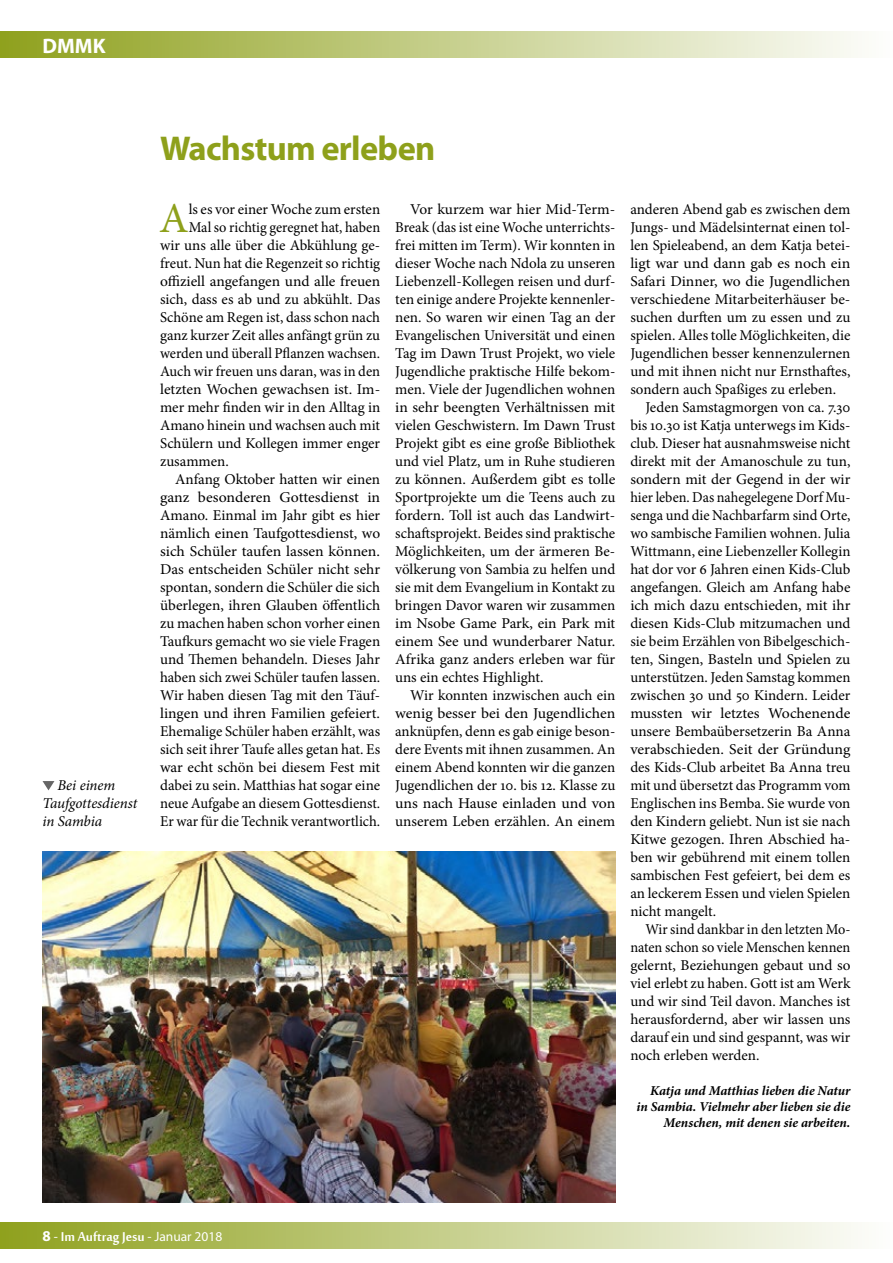
<style>
.page{position:relative;width:893px;height:1263px;background:#fff}
.page>*{position:absolute;margin:0;border:0;box-sizing:border-box;transform-origin:0 0}
.t1{font:42.75px "Minion Pro";color:#8ea01b}
.t2{font:700 34.5px "Myriad Pro";letter-spacing:-.02em;color:#8ea01b}
.t3{font:700 21px "Myriad Pro";color:#fff}
.t4{font:19.5px "Mool Boran";color:#fff}
.t5{font:15px/18px "Minion Pro";color:#000;text-align:justify}
.t6{font:15px "Minion Pro";color:#000;scale:1.05 1}
.t7{font:15px "Minion Pro";color:#000;scale:1.04 1}
.t8{font:15px "Minion Pro";color:#000;scale:.95 1}
.t9{font:15px "Minion Pro";color:#000;scale:.96 1}
.t10{font:italic 15px/18px "Minion Pro";letter-spacing:-.005em;color:#000}
.t11{font:italic 700 13.5px/16.2px "Minion Pro";letter-spacing:-.005em;color:#000;text-align:right}
.s1{font-family:"Myriad Pro";font-weight:700;font-size:15px}
.s2{font-family:"Myriad Pro";font-size:13.5px}
</style>
<div class="page">
<div style="left:0;top:1222px;width:893px;height:27px;background:linear-gradient(to right,#8fa11d,#fefefd)"></div>
<div style="left:0;top:31px;width:893px;height:27px;background:linear-gradient(to right,#8fa11d,#fefefd)"></div>
<svg style="left:43px;top:781px;width:11px;height:9px"></svg>
<img style="left:43px;top:852px;width:572px;height:350px">
<h3 class="t3" style="left:43px;top:32px;width:65px">DMMK</h3>
<p class="t10" style="left:43px;top:776px;width:96px;text-indent:15px">Bei einem<br>Taufgottesdienst in Sambia</p>
<h2 class="t2" style="left:160px;top:126px;width:277px">Wachstum erleben</h2>
<h1 class="t1" style="left:159px;top:190px;width:31px">A</h1>
<p class="t5" style="left:189px;top:201px;width:193px">ls es vor einer Woche zum ersten</p>
<p class="t9" style="left:189px;top:217px;width:201px">Mal so richtig geregnet hat, haben</p>
<p class="t5" style="left:160px;top:237px;width:222px">wir uns alle über die Abkühlung ge-</p>
<p class="t5" style="left:160px;top:255px;width:222px">freut. Nun hat die Regenzeit so richtig</p>
<p class="t5" style="left:160px;top:273px;width:222px">offiziell angefangen und alle freuen</p>
<p class="t5" style="left:160px;top:291px;width:222px">sich, dass es ab und zu abkühlt. Das</p>
<p class="t5" style="left:160px;top:309px;width:222px">Schöne am Regen ist, dass schon nach</p>
<p class="t5" style="left:160px;top:327px;width:222px">ganz kurzer Zeit alles anfängt grün zu</p>
<p class="t5" style="left:160px;top:345px;width:222px">werden und überall Pflanzen wachsen.</p>
<p class="t5" style="left:160px;top:363px;width:222px">Auch wir freuen uns daran, was in den</p>
<p class="t7" style="left:160px;top:379px;width:213px">letzten Wochen gewachsen ist. Im-</p>
<p class="t5" style="left:160px;top:399px;width:222px">mer mehr finden wir in den Alltag in</p>
<p class="t5" style="left:160px;top:417px;width:222px">Amano hinein und wachsen auch mit</p>
<p class="t5" style="left:160px;top:435px;width:222px">Schülern und Kollegen immer enger</p>
<p class="t5" style="left:160px;top:453px;width:70px">zusammen.</p>
<p class="t5" style="left:175px;top:471px;width:207px">Anfang Oktober hatten wir einen</p>
<p class="t6" style="left:160px;top:487px;width:211px">ganz besonderen Gottesdienst in</p>
<p class="t5" style="left:160px;top:507px;width:222px">Amano. Einmal im Jahr gibt es hier</p>
<p class="t5" style="left:160px;top:525px;width:222px">nämlich einen Taufgottesdienst, wo</p>
<p class="t6" style="left:160px;top:541px;width:211px">sich Schüler taufen lassen können.</p>
<p class="t5" style="left:160px;top:561px;width:222px">Das entscheiden Schüler nicht sehr</p>
<p class="t5" style="left:160px;top:579px;width:222px">spontan, sondern die Schüler die sich</p>
<p class="t5" style="left:160px;top:597px;width:222px">überlegen, ihren Glauben öffentlich</p>
<p class="t5" style="left:160px;top:615px;width:222px">zu machen haben schon vorher einen</p>
<p class="t5" style="left:160px;top:633px;width:222px">Taufkurs gemacht wo sie viele Fragen</p>
<p class="t5" style="left:160px;top:651px;width:222px">und Themen behandeln. Dieses Jahr</p>
<p class="t5" style="left:160px;top:669px;width:222px">haben sich zwei Schüler taufen lassen.</p>
<p class="t5" style="left:160px;top:687px;width:222px">Wir haben diesen Tag mit den Täuf-</p>
<p class="t7" style="left:160px;top:703px;width:213px">lingen und ihren Familien gefeiert.</p>
<p class="t5" style="left:160px;top:723px;width:222px">Ehemalige Schüler haben erzählt, was</p>
<p class="t5" style="left:160px;top:741px;width:222px">sich seit ihrer Taufe alles getan hat. Es</p>
<p class="t5" style="left:160px;top:759px;width:222px">war echt schön bei diesem Fest mit</p>
<p class="t5" style="left:160px;top:777px;width:222px">dabei zu sein. Matthias hat sogar eine</p>
<p class="t5" style="left:160px;top:795px;width:222px">neue Aufgabe an diesem Gottesdienst.</p>
<p class="t5" style="left:160px;top:813px;width:222px">Er war für die Technik verantwortlich.</p>
<p class="t5" style="left:395px;top:201px;width:222px;text-indent:15px">Vor kurzem war hier Mid-Term-Break (das ist eine Woche unterrichts&shy;frei mitten im Term). Wir konnten in dieser Woche nach Ndola zu unseren Liebenzell-Kollegen reisen und durf&shy;ten einige andere Projekte kennenler&shy;nen. So waren wir einen Tag an der Evangelischen Universität und einen Tag im Dawn Trust Projekt, wo viele Jugendliche praktische Hilfe bekom&shy;men. Viele der Jugendlichen wohnen in sehr beengten Verhältnissen mit vielen Geschwistern. Im Dawn Trust Projekt gibt es eine große Bibliothek und viel Platz, um in Ruhe studieren zu können. Außerdem gibt es tolle Sportprojekte um die Teens auch zu fordern. Toll ist auch das Landwirt&shy;schaftsprojekt. Beides sind praktische Möglichkeiten, um der ärmeren Be&shy;völkerung von Sambia zu helfen und sie mit dem Evangelium in Kontakt zu bringen Davor waren wir zusammen im Nsobe Game Park, ein Park mit einem See und wunderbarer Natur.<br>Afrika ganz anders erleben war für uns ein echtes Highlight.</p>
<p class="t5" style="left:395px;top:687px;width:222px;text-indent:15px">Wir konnten inzwischen auch ein wenig besser bei den Jugendlichen anknüpfen, denn es gab einige beson&shy;dere Events mit ihnen zusammen. An einem Abend konnten wir die ganzen Jugendlichen der 10. bis 12. Klasse zu uns nach Hause einladen und von unserem Leben erzählen. An einem</p>
<p class="t5" style="left:630px;top:201px;width:222px">anderen Abend gab es zwischen dem</p>
<p class="t5" style="left:630px;top:219px;width:222px">Jungs- und Mädelsinternat einen tol-</p>
<p class="t5" style="left:630px;top:237px;width:222px">len Spieleabend, an dem Katja betei-</p>
<p class="t6" style="left:630px;top:253px;width:211px">ligt war und dann gab es noch ein</p>
<p class="t7" style="left:630px;top:271px;width:213px">Safari Dinner, wo die Jugendlichen</p>
<p class="t5" style="left:630px;top:291px;width:222px">verschiedene Mitarbeiterhäuser be-</p>
<p class="t5" style="left:630px;top:309px;width:222px">suchen durften um zu essen und zu</p>
<p class="t5" style="left:630px;top:327px;width:222px">spielen. Alles tolle Möglichkeiten, die</p>
<p class="t5" style="left:630px;top:345px;width:222px">Jugendlichen besser kennenzulernen</p>
<p class="t5" style="left:630px;top:363px;width:222px">und mit ihnen nicht nur Ernsthaftes,</p>
<p class="t5" style="left:630px;top:381px;width:207px">sondern auch Spaßiges zu erleben.</p>
<p class="t5" style="left:645px;top:399px;width:207px">Jeden Samstagmorgen von ca. 7.30</p>
<p class="t5" style="left:630px;top:417px;width:222px">bis 10.30 ist Katja unterwegs im Kids-</p>
<p class="t5" style="left:630px;top:435px;width:222px">club. Dieser hat ausnahmsweise nicht</p>
<p class="t5" style="left:630px;top:453px;width:222px">direkt mit der Amanoschule zu tun,</p>
<p class="t5" style="left:630px;top:471px;width:222px">sondern mit der Gegend in der wir</p>
<p class="t8" style="left:630px;top:487px;width:233px">hier leben. Das nahegelegene Dorf Mu-</p>
<p class="t5" style="left:630px;top:507px;width:222px">senga und die Nachbarfarm sind Orte,</p>
<p class="t5" style="left:630px;top:525px;width:222px">wo sambische Familien wohnen. Julia</p>
<p class="t5" style="left:630px;top:543px;width:222px">Wittmann, eine Liebenzeller Kollegin</p>
<p class="t5" style="left:630px;top:561px;width:222px">hat dor vor 6 Jahren einen Kids-Club</p>
<p class="t5" style="left:630px;top:579px;width:222px">angefangen. Gleich am Anfang habe</p>
<p class="t5" style="left:630px;top:597px;width:222px">ich mich dazu entschieden, mit ihr</p>
<p class="t5" style="left:630px;top:615px;width:222px">diesen Kids-Club mitzumachen und</p>
<p class="t5" style="left:630px;top:633px;width:222px">sie beim Erzählen von Bibelgeschich-</p>
<p class="t5" style="left:630px;top:651px;width:222px">ten, Singen, Basteln und Spielen zu</p>
<p class="t5" style="left:630px;top:669px;width:222px">unterstützen. Jeden Samstag kommen</p>
<p class="t5" style="left:630px;top:687px;width:222px">zwischen 30 und 50 Kindern. Leider</p>
<p class="t6" style="left:630px;top:703px;width:211px">mussten wir letztes Wochenende</p>
<p class="t5" style="left:630px;top:723px;width:222px">unsere Bembaübersetzerin Ba Anna</p>
<p class="t6" style="left:630px;top:739px;width:211px">verabschieden. Seit der Gründung</p>
<p class="t5" style="left:630px;top:759px;width:222px">des Kids-Club arbeitet Ba Anna treu</p>
<p class="t5" style="left:630px;top:777px;width:222px">mit und übersetzt das Programm vom</p>
<p class="t5" style="left:630px;top:795px;width:222px">Englischen ins Bemba. Sie wurde von</p>
<p class="t5" style="left:630px;top:813px;width:222px">den Kindern geliebt. Nun ist sie nach</p>
<p class="t5" style="left:630px;top:831px;width:222px">Kitwe gezogen. Ihren Abschied ha-</p>
<p class="t5" style="left:630px;top:849px;width:222px">ben wir gebührend mit einem tollen</p>
<p class="t5" style="left:630px;top:867px;width:222px">sambischen Fest gefeiert, bei dem es</p>
<p class="t5" style="left:630px;top:885px;width:222px">an leckerem Essen und vielen Spielen</p>
<p class="t5" style="left:630px;top:903px;width:87px">nicht mangelt.</p>
<p class="t8" style="left:645px;top:919px;width:217px">Wir sind dankbar in den letzten Mo-</p>
<p class="t9" style="left:630px;top:937px;width:231px">naten schon so viele Menschen kennen</p>
<p class="t5" style="left:630px;top:957px;width:222px">gelernt, Beziehungen gebaut und so</p>
<p class="t5" style="left:630px;top:975px;width:222px">viel erlebt zu haben. Gott ist am Werk</p>
<p class="t5" style="left:630px;top:993px;width:222px">und wir sind Teil davon. Manches ist</p>
<p class="t5" style="left:630px;top:1011px;width:222px">herausfordernd, aber wir lassen uns</p>
<p class="t5" style="left:630px;top:1029px;width:222px">darauf ein und sind gespannt, was wir</p>
<p class="t5" style="left:630px;top:1047px;width:131px">noch erleben werden.</p>
<p class="t11" style="left:636px;top:1082px;width:215px">Katja und Matthias lieben die Natur in Sambia. Vielmehr aber lieben sie die<br>Menschen, mit denen sie arbeiten.</p>
<h3 class="t4" style="left:43px;top:1223px;width:181px"><span class="s1">8</span> <span class="s2">-</span> Im Auftrag Jesu <span class="s2">- Januar 2018</span></h3>
</div>
